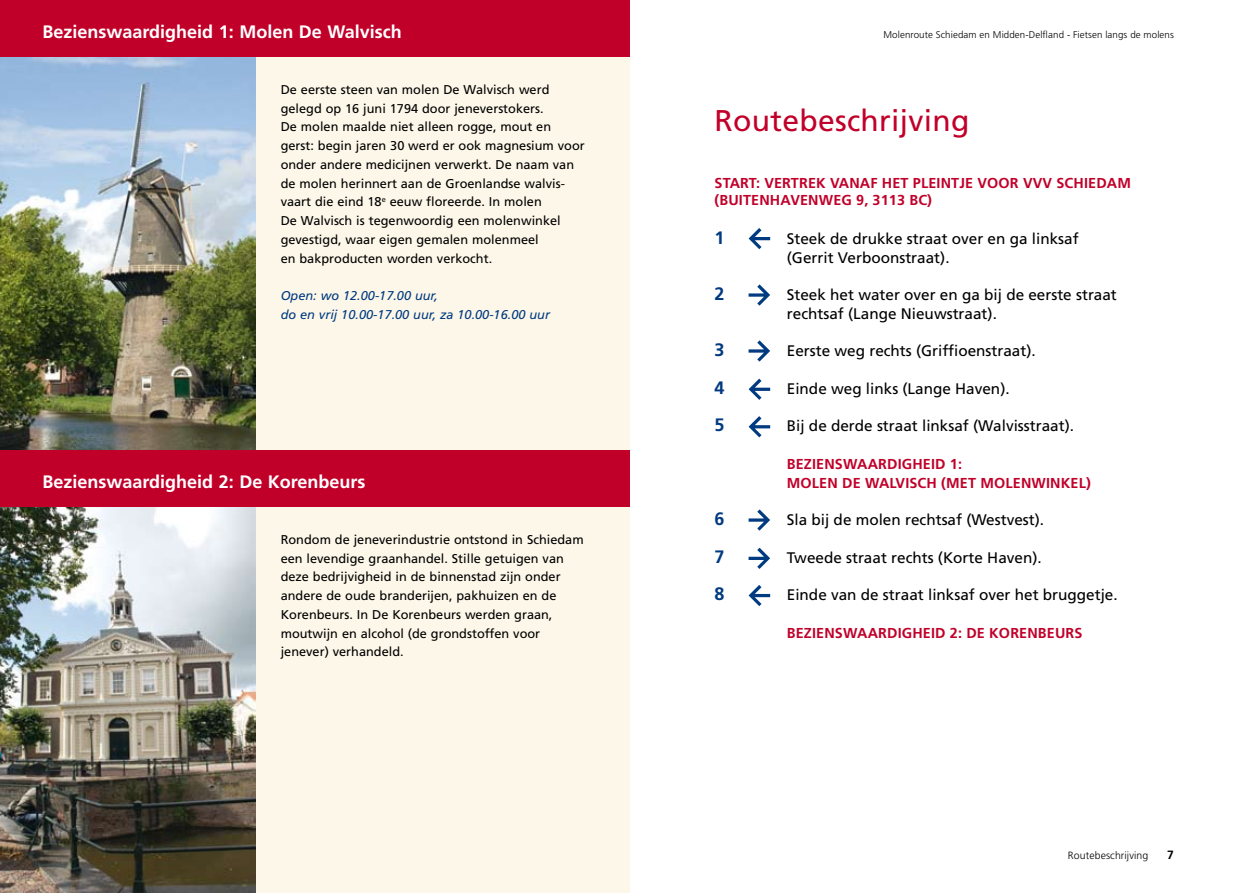
<style>
.page{position:relative;width:1259px;height:893px;background:#fff}
.page>*{position:absolute;margin:0;border:0;box-sizing:border-box;transform-origin:0 0}
.t1{font:30px "Frutiger LT Std";letter-spacing:.01em;color:#c1002a}
.t2{font:700 18px "Frutiger LT Std";color:#fff}
.t3{font:700 18px "Frutiger LT Std";color:#003a80}
.t4{font:15.3px/18.8px "Frutiger LT Std";color:#000}
.t5{font:700 14.4px/17.2px "Frutiger LT Std";letter-spacing:.01em;color:#c1002a}
.t6{font:12.75px/18.8px "Frutiger LT Std";color:#000}
.t7{font:italic 12.75px/18.8px "Frutiger LT Std";color:#003a80}
.t8{font:700 12px "Frutiger LT Std";color:#000}
.t9{font:300 10.5px "Frutiger LT Std";letter-spacing:.01em;color:#000}
.t10{font:300 9.75px "Frutiger LT Std";letter-spacing:.01em;color:#000}
</style>
<div class="page">
<svg style="left:748px;top:228px;width:22px;height:21px"></svg>
<svg style="left:748px;top:284px;width:22px;height:22px"></svg>
<svg style="left:748px;top:340px;width:22px;height:22px"></svg>
<svg style="left:748px;top:379px;width:22px;height:21px"></svg>
<svg style="left:748px;top:416px;width:22px;height:21px"></svg>
<svg style="left:748px;top:509px;width:22px;height:22px"></svg>
<svg style="left:748px;top:548px;width:22px;height:21px"></svg>
<svg style="left:748px;top:585px;width:22px;height:21px"></svg>
<div style="left:0;top:0;width:629px;height:893px;background:#fdf7e9"></div>
<img style="left:0;top:56px;width:255px;height:394px">
<div style="left:0;top:0;width:629px;height:56px;background:#c1002a"></div>
<img style="left:0;top:506px;width:255px;height:387px">
<div style="left:0;top:450px;width:629px;height:56px;background:#c1002a"></div>
<h2 class="t2" style="left:43px;top:21px;width:361px">Bezienswaardigheid 1: Molen De Walvisch</h2>
<p class="t6" style="left:281px;top:80px;width:305px">De eerste steen van molen De Walvisch werd gelegd op 16 juni 1794 door jeneverstokers.<br>De molen maalde niet alleen rogge, mout en gerst: begin jaren 30 werd er ook magnesium voor onder andere medicijnen verwerkt. De naam van de molen herinnert aan de Groenlandse walvis&shy;vaart die eind 18<sup>e</sup> eeuw floreerde. In molen<br>De Walvisch is tegenwoordig een molenwinkel gevestigd, waar eigen gemalen molenmeel<br>en bakproducten worden verkocht.</p>
<p class="t7" style="left:281px;top:286px;width:271px">Open: wo 12.00-17.00 uur,<br>do en vrij 10.00-17.00 uur, za 10.00-16.00 uur</p>
<h2 class="t2" style="left:43px;top:471px;width:324px">Bezienswaardigheid 2: De Korenbeurs</h2>
<p class="t6" style="left:281px;top:530px;width:304px">Rondom de jeneverindustrie ontstond in Schiedam een levendige graanhandel. Stille getuigen van deze bedrijvigheid in de binnenstad zijn onder andere de oude branderijen, pakhuizen en de Korenbeurs. In De Korenbeurs werden graan, moutwijn en alcohol (de grondstoffen voor jenever) verhandeld.</p>
<p class="t10" style="left:883px;top:29px;width:292px">Molenroute Schiedam en Midden-Delfland - Fietsen langs de molens</p>
<h1 class="t1" style="left:714px;top:103px;width:256px">Routebeschrijving</h1>
<p class="t5" style="left:714px;top:174px;width:405px">START: Vertrek vanaf h et pleintje voor VVV Sch iedam (Buitenhav</p>
<p class="t5" style="left:800px;top:191px;width:133px">enweg 9, 3113 BC)</p>
<h2 class="t3" style="left:714px;top:227px;width:12px">1</h2>
<p class="t4" style="left:787px;top:229px;width:293px">Steek de drukke straat over en ga linksaf (Gerrit Verboonstraat).</p>
<h2 class="t3" style="left:714px;top:283px;width:12px">2</h2>
<p class="t4" style="left:787px;top:285px;width:331px">Steek het water over en ga bij de eerste straat rechtsaf (Lange Nieuwstraat).</p>
<h2 class="t3" style="left:714px;top:339px;width:12px">3</h2>
<p class="t4" style="left:787px;top:342px;width:250px">Eerste weg rechts (Griffioenstraat).</p>
<h2 class="t3" style="left:714px;top:377px;width:12px">4</h2>
<p class="t4" style="left:787px;top:379px;width:224px">Einde weg links (Lange Haven).</p>
<h2 class="t3" style="left:714px;top:414px;width:12px">5</h2>
<p class="t4" style="left:787px;top:417px;width:289px">Bij de derde straat linksaf (Walvisstraat).</p>
<p class="t5" style="left:787px;top:455px;width:144px">BEZIEN SWAARDIG HEID</p>
<p class="t5" style="left:787px;top:454px;width:236px;line-height:18.8px;text-indent:163px">1:<br>MOLEN DE WALVISCH (MET MOLENWINKE</p>
<p class="t5" style="left:1078px;top:474px;width:14px">L)</p>
<h2 class="t3" style="left:714px;top:508px;width:12px">6</h2>
<p class="t4" style="left:787px;top:510px;width:259px">Sla bij de molen rechtsaf (Westvest).</p>
<h2 class="t3" style="left:714px;top:546px;width:12px">7</h2>
<p class="t4" style="left:787px;top:548px;width:256px">Tweede straat rechts (Korte Haven).</p>
<h2 class="t3" style="left:714px;top:583px;width:12px">8</h2>
<p class="t4" style="left:787px;top:585px;width:332px">Einde van de straat linksaf over het bruggetje.</p>
<p class="t5" style="left:787px;top:624px;width:144px">BEZIEN SWAARDIG HEID</p>
<p class="t5" style="left:950px;top:624px;width:134px">2: DE KOREN BEURS</p>
<p class="t9" style="left:1068px;top:849px;width:82px">Routebeschrijving</p>
<p class="t8" style="left:1167px;top:848px;width:8px">7</p>
</div>
